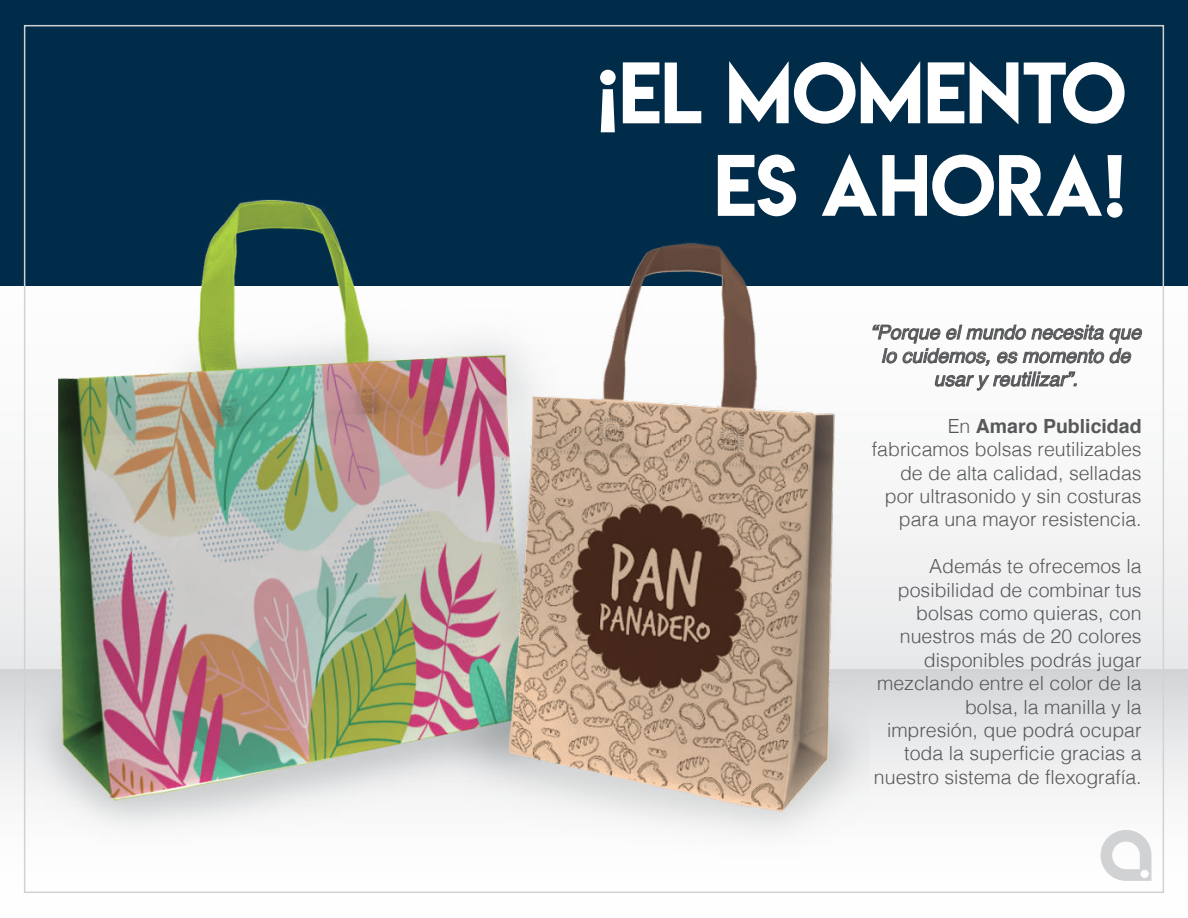
<style>
.page{position:relative;width:1188px;height:918px;background:#fff}
.page>*{position:absolute;margin:0;border:0;box-sizing:border-box;transform-origin:0 0}
.t1{font:77.1px/92.6px "Lemon Milk";color:#fff;text-align:right}
.t2{font:300 19.5px/23.4px "Helvetica";color:#57585a;text-align:right}
.t3{font:italic 19.5px/23.4px "Helvetica";color:#57585a;text-align:center}
.s1{font-weight:700}
</style>
<div class="page">
<div style="left:0;top:0;width:1188px;height:669px;background:#f5f5f6"></div>
<div style="left:0;top:0;width:1188px;height:285px;background:#002b49"></div>
<div style="left:0;top:669px;width:1188px;height:249px;background:linear-gradient(to bottom,#dadbdd,#fff)"></div>
<svg style="left:1101px;top:830px;width:50px;height:51px"></svg>
<img style="left:10px;top:89px;width:860px;height:829px">
<svg style="left:872px;top:325px;width:270px;height:41px"></svg>
<svg style="left:935px;top:372px;width:142px;height:19px"></svg>
<h1 class="t1" style="left:597px;top:46px;width:531px">¡EL MOMENTO<br>ES AHORA!</h1>
<p class="t3" style="left:870px;top:321px;width:272px">“Porque el mundo necesita que lo cuidemos, es momento de usar y reutilizar”.</p>
<p class="t2" style="left:872px;top:413px;width:271px">En <span class="s1">Amaro Publicidad </span>fabricamos bolsas reutilizables de de alta calidad, selladas por ultrasonido y sin costuras para una mayor resistencia.</p>
<p class="t2" style="left:874px;top:553px;width:269px">Además te ofrecemos la posibilidad de combinar tus bolsas como quieras, con nuestros más de 20 colores disponibles podrás jugar mezclando entre el color de la bolsa, la manilla y la impresión, que podrá ocupar toda la superficie gracias a nuestro sistema de flexografía.</p>
</div>
